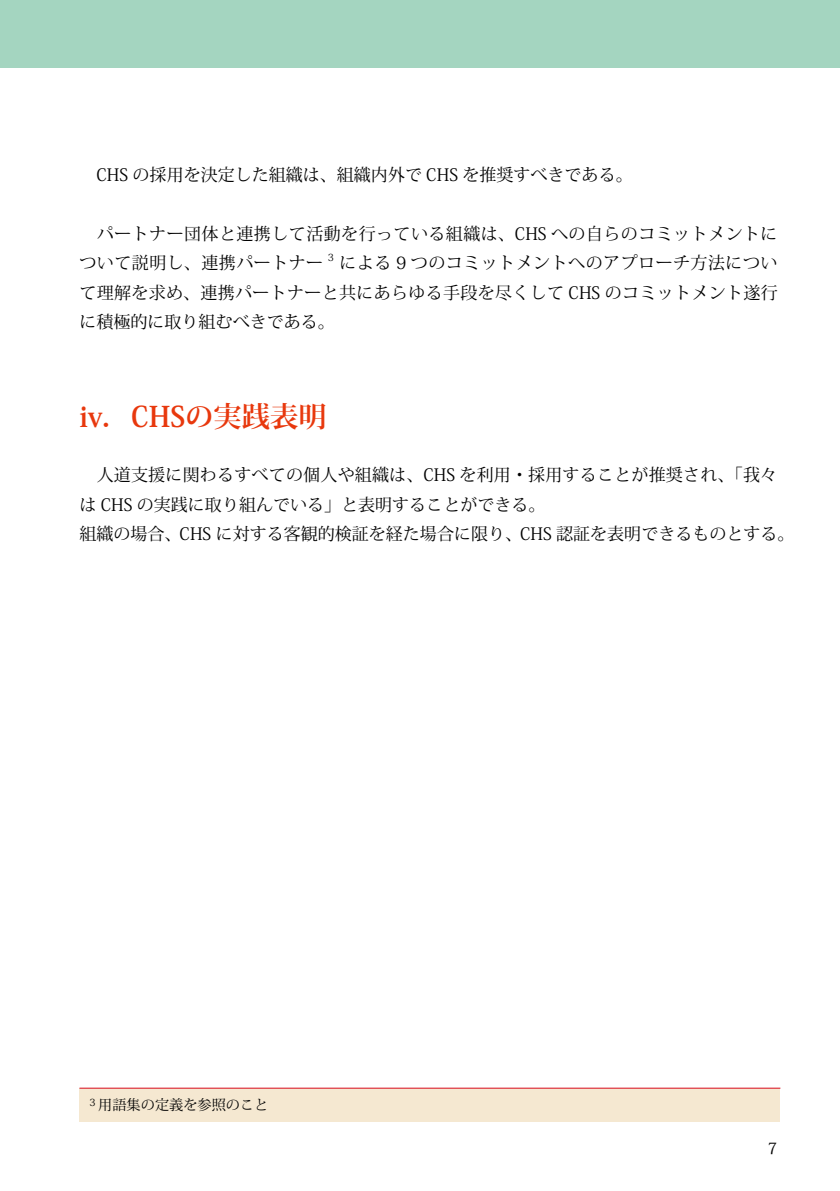
<style>
.page{position:relative;width:840px;height:1191px;background:#fff}
.page>*{position:absolute;margin:0;border:0;box-sizing:border-box;transform-origin:0 0}
.t1{font:700 28.4px "Koz Min Pro";color:#e8380d}
.t2{font:17px/29.4px "Koz Min Pro";color:#000;text-align:justify}
.t3{font:17px/29.4px "Koz Min Pro";letter-spacing:.025em;color:#000}
.t4{font:15.6px "Koz Min Pro";color:#000}
.t5{font:14.2px "Koz Min Pro";color:#000}
.t6{font:10px "Koz Min Pro";color:#000}
</style>
<div class="page">
<div style="left:0;top:0;width:839px;height:68px;background:#a4d5c0"></div>
<div style="left:79px;top:1088px;width:701px;height:33px;background:#f5e8d1"></div>
<hr style="left:79px;top:1087px;width:701px;height:1px;background:#d80c1e">
<p class="t2" style="left:79px;top:159px;width:554px">　CHS の採用を決定した組織は、組織内外で CHS を推奨すべきである。</p>
<p class="t3" style="left:79px;top:218px;width:699px">　パートナー団体と連携して活動を行っている組織は、CHS への自らのコミットメントについて説明し、連携パートナー</p>
<p class="t6" style="left:327px;top:250px;width:8px">3</p>
<p class="t2" style="left:79px;top:248px;width:699px;text-indent:260px">による 9 つのコミットメントへのアプローチ方法について理解を求め、連携パートナーと共にあらゆる手段を尽くして CHS のコミットメント遂行に積極的に取り組むべきである。</p>
<h1 class="t1" style="left:79px;top:396px;width:249px">iv．CHSの実践表明</h1>
<p class="t2" style="left:79px;top:460px;width:716px;text-align:left">　人道支援に関わるすべての個人や組織は、CHS を利用・採用することが推奨され、「我々は CHS の実践に取り組んでいる」と表明することができる。<br>組織の場合、CHS に対する客観的検証を経た場合に限り、CHS 認証を表明できるものとする。</p>
<p class="t5" style="left:89px;top:1094px;width:180px"><sup>3</sup> 用語集の定義を参照のこと</p>
<p class="t4" style="left:752px;top:1136px;width:27px">　7</p>
</div>
